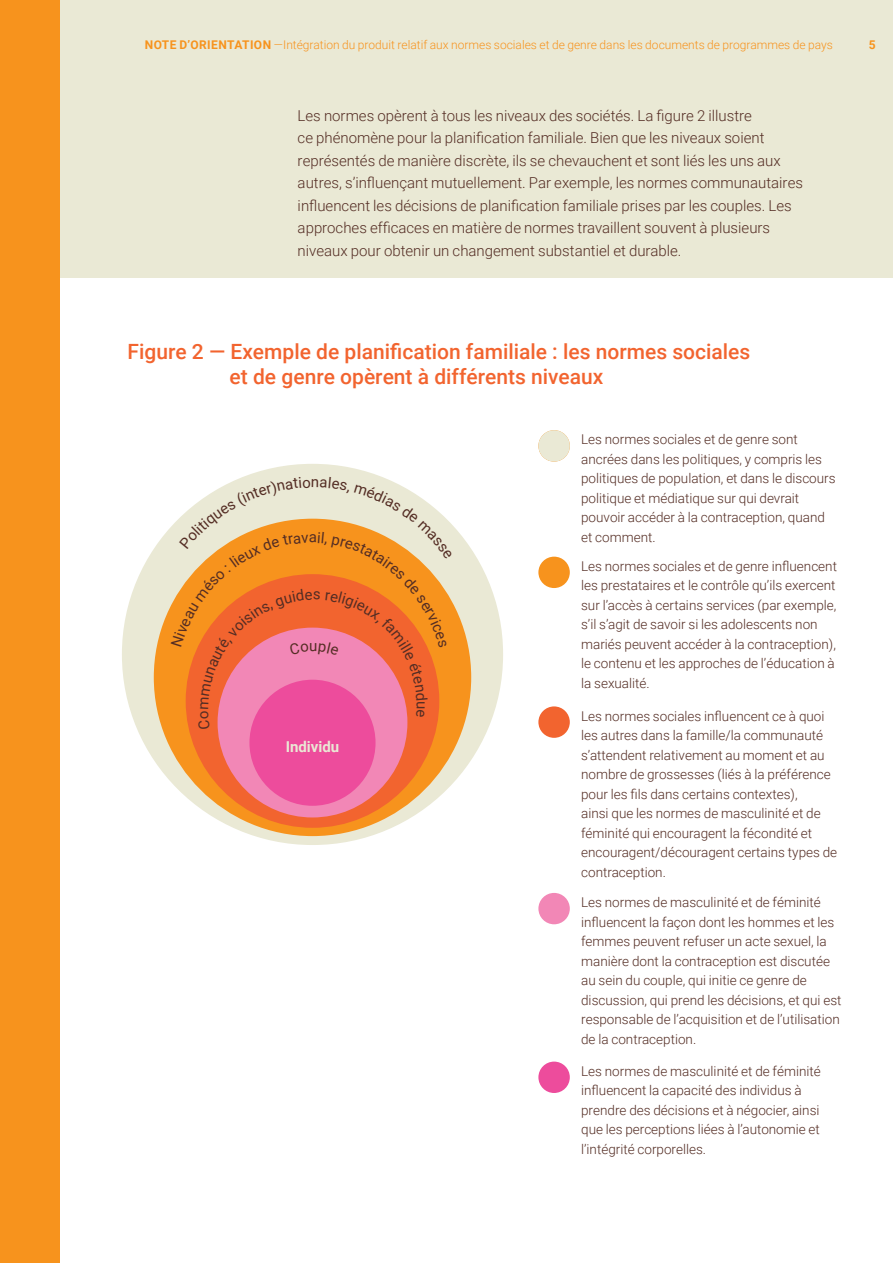
<style>
.page{position:relative;width:893px;height:1263px;background:#fff}
.page>*{position:absolute;margin:0;border:0;box-sizing:border-box;transform-origin:0 0}
.t1{font:500 21px/25.2px "Roboto";color:#f2642f}
.t2{font:300 15px/22.5px "Roboto";color:#542d24}
.t3{font:700 15px "Roboto";color:#eae9d5}
.t4{font:15px "Roboto";color:#542d24}
.t5{font:300 13.5px/19.5px "Roboto";color:#542d24}
.t6{font:300 12px "Roboto";color:#f7931d}
.t7{font:700 12px "Roboto";color:#f7931d}
.s1{font-weight:700}
</style>
<div class="page">
<div style="left:0;top:0;width:893px;height:278px;background:#eae9d5"></div>
<div style="left:0;top:0;width:60px;height:1263px;background:#f7931d"></div>
<div style="left:122px;top:464px;width:381px;height:381px;background:#eae9d5;border-radius:50%"></div>
<div style="left:154px;top:519px;width:317px;height:317px;background:#f7931d;border-radius:50%"></div>
<div style="left:186px;top:574px;width:253px;height:254px;background:#f2642f;border-radius:50%"></div>
<div style="left:218px;top:628px;width:189px;height:189px;background:#f287b6;border-radius:50%"></div>
<div style="left:249px;top:680px;width:127px;height:126px;background:#ed4c9c;border-radius:50%"></div>
<div style="left:538px;top:557px;width:32px;height:31px;background:#f7931d;border-radius:50%"></div>
<div style="left:538px;top:706px;width:32px;height:32px;background:#f2642f;border-radius:50%"></div>
<div style="left:538px;top:1061px;width:32px;height:32px;background:#ed4c9c;border-radius:50%"></div>
<div style="left:538px;top:893px;width:32px;height:31px;background:#f287b6;border-radius:50%"></div>
<div style="left:538px;top:430px;width:32px;height:32px;background:#eae9d5;border-radius:50%"></div>
<svg style="left:171px;top:477px;width:282px;height:252px"></svg>
<p class="t6" style="left:145px;top:36px;width:690px"><span class="s1">NOTE D’ORIENTATION</span> —Intégration du produit relatif aux normes sociales et de genre dans les documents de programmes de pays</p>
<p class="t7" style="left:869px;top:36px;width:8px">5</p>
<p class="t2" style="left:298px;top:103px;width:507px">Les normes opèrent à tous les niveaux des sociétés. La figure 2 illustre<br>ce phénomène pour la planification familiale. Bien que les niveaux soient représentés de manière discrète, ils se chevauchent et sont liés les uns aux autres, s’influençant mutuellement. Par exemple, les normes communautaires influencent les décisions de planification familiale prises par les couples. Les approches efficaces en matière de normes travaillent souvent à plusieurs niveaux pour obtenir un changement substantiel et durable.</p>
<h3 class="t1" style="left:230px;top:338px;width:522px;text-indent:-102px">Figure 2 — Exemple de planification familiale : les normes sociales et de genre opèrent à différents niveaux</h3>
<p class="t4" style="left:309px;top:635px;width:10px">u</p>
<p class="t3" style="left:286px;top:736px;width:55px">Individu</p>
<p class="t4" style="left:433px;top:701px;width:10px;rotate:90deg">u</p>
<p class="t5" style="left:581px;top:429px;width:256px">Les normes sociales et de genre sont ancrées dans les politiques, y compris les politiques de population, et dans le discours politique et médiatique sur qui devrait pouvoir accéder à la contraception, quand et comment.</p>
<p class="t5" style="left:581px;top:556px;width:257px">Les normes sociales et de genre influencent les prestataires et le contrôle qu’ils exercent sur l’accès à certains services (par exemple, s’il s’agit de savoir si les adolescents non mariés peuvent accéder à la contraception), le contenu et les approches de l’éducation à la sexualité.</p>
<p class="t5" style="left:581px;top:705px;width:258px">Les normes sociales influencent ce à quoi les autres dans la famille/la communauté s’attendent relativement au moment et au nombre de grossesses (liés à la préférence pour les fils dans certains contextes),<br>ainsi que les normes de masculinité et de féminité qui encouragent la fécondité et encouragent/découragent certains types de contraception.</p>
<p class="t5" style="left:581px;top:892px;width:262px">Les normes de masculinité et de féminité influencent la façon dont les hommes et les femmes peuvent refuser un acte sexuel, la manière dont la contraception est discutée au sein du couple, qui initie ce genre de discussion, qui prend les décisions, et qui est responsable de l’acquisition et de l’utilisation de la contraception.</p>
<p class="t5" style="left:581px;top:1061px;width:241px">Les normes de masculinité et de féminité influencent la capacité des individus à prendre des décisions et à négocier, ainsi que les perceptions liées à l’autonomie et l’intégrité corporelles.</p>
</div>
